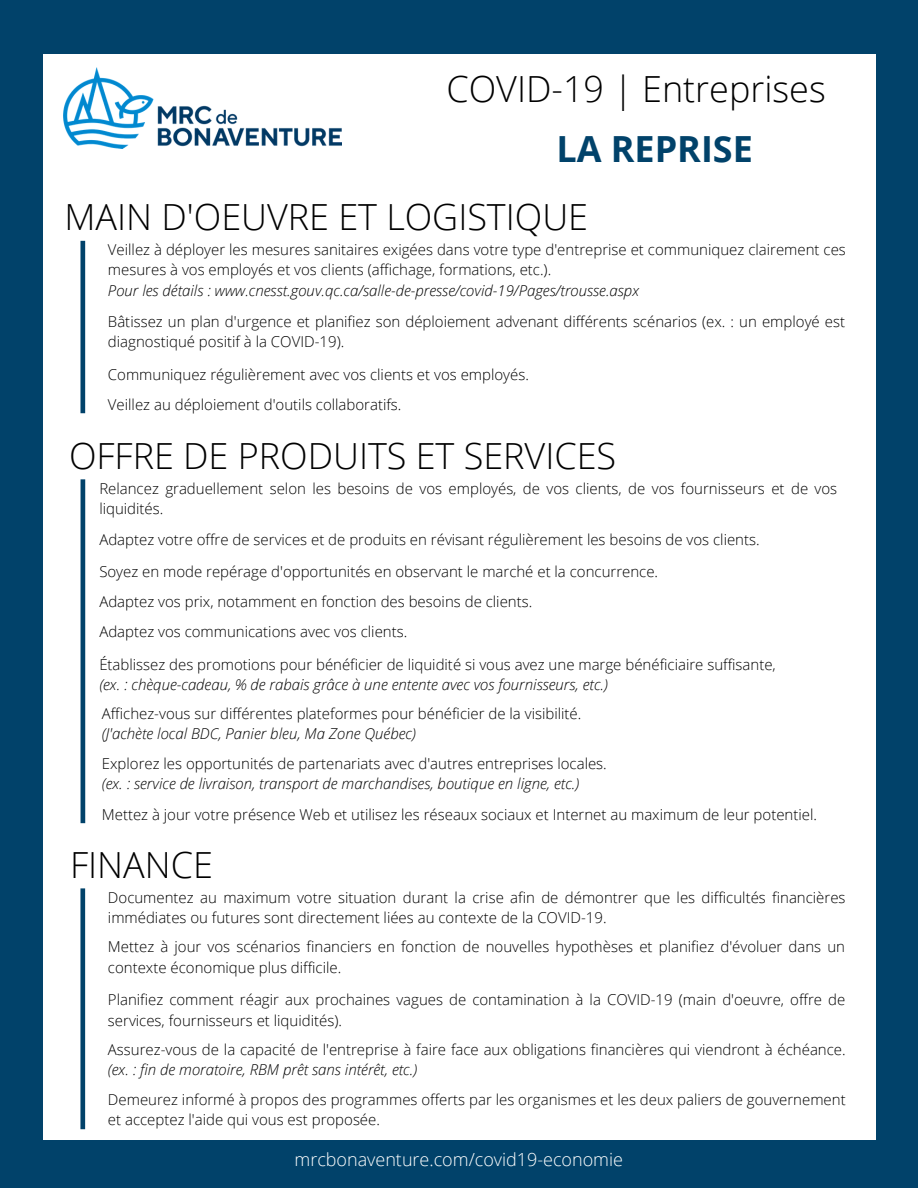
<style>
.page{position:relative;width:918px;height:1188px;background:#01426a}
.page>*{position:absolute;margin:0;border:0;box-sizing:border-box;transform-origin:0 0}
.t1{font:300 36px "Open Sans";color:#000}
.t2{font:700 36px "Open Sans";color:#01426a}
.t3{font:300 18px "Open Sans";color:#fff}
.t4{font:300 15px/20.2px "Open Sans";color:#000}
.t5{font:italic 300 15px "Open Sans";color:#000}
</style>
<div class="page">
<div style="left:43px;top:54px;width:832px;height:1086px;background:#fff"></div>
<img style="left:63px;top:68px;width:278px;height:81px">
<svg style="left:81px;top:479px;width:4px;height:344px"></svg>
<svg style="left:80px;top:241px;width:5px;height:172px"></svg>
<svg style="left:80px;top:888px;width:5px;height:241px"></svg>
<h1 class="t1" style="left:446px;top:64px;width:381px">COVID-19 | Entreprises</h1>
<h1 class="t2" style="left:556px;top:123px;width:198px">LA REPRISE</h1>
<h1 class="t1" style="left:65px;top:192px;width:525px">MAIN D'OEUVRE ET LOGISTIQUE</h1>
<p class="t4" style="left:108px;top:239px;width:739px">Veillez à déployer les mesures sanitaires exigées dans votre type d'entreprise et communiquez clairement ces mesures à vos employés et vos clients (affichage, formations, etc.).</p>
<p class="t5" style="left:108px;top:280px;width:533px">Pour les détails : www.cnesst.gouv.qc.ca/salle-de-presse/covid-19/Pages/trousse.aspx</p>
<p class="t4" style="left:108px;top:311px;width:739px">Bâtissez un plan d'urgence et planifiez son déploiement advenant différents scénarios (ex. : un employé est diagnostiqué positif à la COVID-19).</p>
<p class="t4" style="left:108px;top:364px;width:422px">Communiquez régulièrement avec vos clients et vos employés.</p>
<p class="t4" style="left:108px;top:394px;width:295px">Veillez au déploiement d'outils collaboratifs.</p>
<h1 class="t1" style="left:69px;top:430px;width:549px">OFFRE DE PRODUITS ET SERVICES</h1>
<p class="t4" style="left:99px;top:478px;width:739px">Relancez graduellement selon les besoins de vos employés, de vos clients, de vos fournisseurs et de vos liquidités.</p>
<p class="t4" style="left:99px;top:529px;width:662px">Adaptez votre offre de services et de produits en révisant régulièrement les besoins de vos clients.</p>
<p class="t4" style="left:99px;top:561px;width:560px">Soyez en mode repérage d'opportunités en observant le marché et la concurrence.</p>
<p class="t4" style="left:99px;top:591px;width:435px">Adaptez vos prix, notamment en fonction des besoins de clients.</p>
<p class="t4" style="left:99px;top:615px;width:678px;line-height:32.4px">Adaptez vos communications avec vos clients.<br>Établissez des promotions pour bénéficier de liquidité si vous avez une marge bénéficiaire suffisante,</p>
<p class="t5" style="left:99px;top:674px;width:510px">(ex. : chèque-cadeau, % de rabais grâce à une entente avec vos fournisseurs, etc.)</p>
<p class="t4" style="left:102px;top:703px;width:481px">Affichez-vous sur différentes plateformes pour bénéficier de la visibilité.</p>
<p class="t5" style="left:102px;top:723px;width:316px">(J'achète local BDC, Panier bleu, Ma Zone Québec)</p>
<p class="t4" style="left:102px;top:753px;width:506px">Explorez les opportunités de partenariats avec d'autres entreprises locales.</p>
<p class="t5" style="left:102px;top:773px;width:479px">(ex. : service de livraison, transport de marchandises, boutique en ligne, etc.)</p>
<p class="t4" style="left:102px;top:804px;width:717px">Mettez à jour votre présence Web et utilisez les réseaux sociaux et Internet au maximum de leur potentiel.</p>
<h1 class="t1" style="left:70px;top:839px;width:144px">FINANCE</h1>
<p class="t4" style="left:108px;top:887px;width:739px">Documentez au maximum votre situation durant la crise afin de démontrer que les difficultés financières immédiates ou futures sont directement liées au contexte de la COVID-19.</p>
<p class="t4" style="left:108px;top:936px;width:739px">Mettez à jour vos scénarios financiers en fonction de nouvelles hypothèses et planifiez d'évoluer dans un contexte économique plus difficile.</p>
<p class="t4" style="left:108px;top:989px;width:739px">Planifiez comment réagir aux prochaines vagues de contamination à la COVID-19 (main d'oeuvre, offre de services, fournisseurs et liquidités).</p>
<p class="t4" style="left:108px;top:1039px;width:739px">Assurez-vous de la capacité de l'entreprise à faire face aux obligations financières qui viendront à échéance.</p>
<p class="t5" style="left:108px;top:1059px;width:311px">(ex. : fin de moratoire, RBM prêt sans intérêt, etc.)</p>
<p class="t4" style="left:108px;top:1089px;width:739px">Demeurez informé à propos des programmes offerts par les organismes et les deux paliers de gouvernement et acceptez l'aide qui vous est proposée.</p>
<p class="t3" style="left:294px;top:1147px;width:330px">mrcbonaventure.com/covid19-economie</p>
</div>
